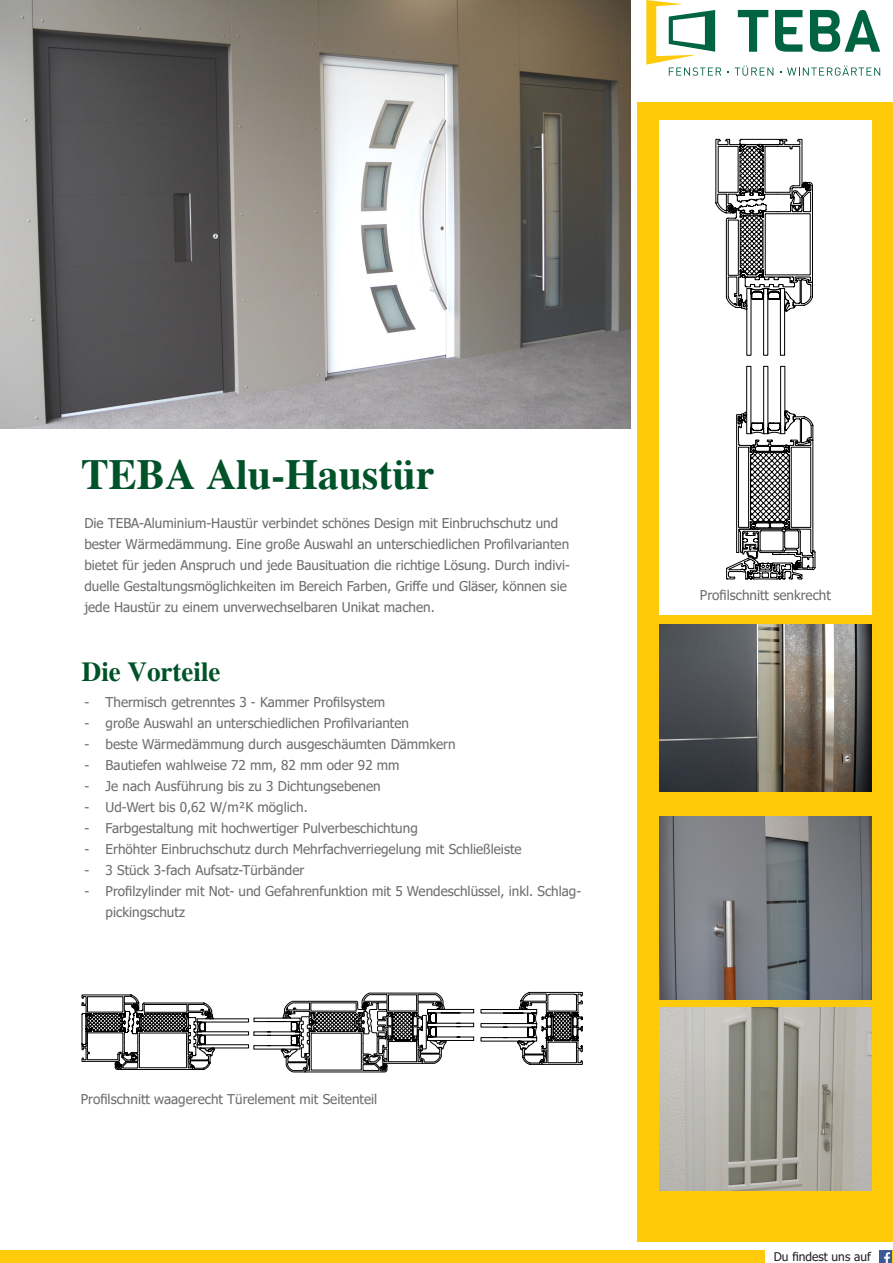
<style>
.page{position:relative;width:893px;height:1263px;background:#fff}
.page>*{position:absolute;margin:0;border:0;box-sizing:border-box;transform-origin:0 0}
.t1{font:700 42px "Times";color:#005228}
.t2{font:700 27px "Times";color:#005228}
.t3{font:13.5px/21px "Tahoma";color:#6c6d70}
.t4{font:12px "Tahoma";color:#231f20}
</style>
<div class="page">
<svg style="left:738px;top:10px;width:30px;height:42px"></svg>
<svg style="left:775px;top:10px;width:27px;height:42px"></svg>
<svg style="left:810px;top:10px;width:70px;height:42px"></svg>
<svg style="left:646px;top:0;width:75px;height:76px"></svg>
<svg style="left:735px;top:66px;width:38px;height:10px"></svg>
<svg style="left:787px;top:66px;width:93px;height:10px"></svg>
<div style="left:638px;top:102px;width:255px;height:1140px;background:#feca0a"></div>
<div style="left:0;top:1250px;width:893px;height:13px;background:#feca0a"></div>
<svg style="left:879px;top:1250px;width:13px;height:13px"></svg>
<div style="left:765px;top:1250px;width:114px;height:13px;background:#fff"></div>
<img style="left:0;top:0;width:631px;height:428px">
<div style="left:659px;top:120px;width:213px;height:495px;background:#fff"></div>
<svg style="left:715px;top:139px;width:100px;height:440px"></svg>
<svg style="left:481px;top:992px;width:102px;height:73px"></svg>
<svg style="left:82px;top:993px;width:392px;height:80px"></svg>
<img style="left:659px;top:625px;width:213px;height:166px">
<img style="left:659px;top:1008px;width:213px;height:183px">
<img style="left:659px;top:816px;width:213px;height:183px">
<h1 class="t1" style="left:81px;top:449px;width:355px">TEBA Alu-Haustür</h1>
<p class="t3" style="left:84px;top:514px;width:487px">Die TEBA-Aluminium-Haustür verbindet schönes Design mit Einbruchschutz und bester Wärmedämmung. Eine große Auswahl an unterschiedlichen Profilvarianten bietet für jeden Anspruch und jede Bausituation die richtige Lösung. Durch indivi&shy;duelle Gestaltungsmöglichkeiten im Bereich Farben, Griffe und Gläser, können sie jede Haustür zu einem unverwechselbaren Unikat machen.</p>
<h2 class="t2" style="left:82px;top:655px;width:140px">Die Vorteile</h2>
<p class="t3" style="left:84px;top:693px;width:302px">- Thermisch getrenntes 3 - Kammer Profilsystem</p>
<p class="t3" style="left:84px;top:714px;width:326px">- große Auswahl an unterschiedlichen Profilvarianten</p>
<p class="t3" style="left:84px;top:735px;width:373px">- beste Wärmedämmung durch ausgeschäumten Dämmkern</p>
<p class="t3" style="left:84px;top:756px;width:317px">- Bautiefen wahlweise 72 mm, 82 mm oder 92 mm</p>
<p class="t3" style="left:84px;top:777px;width:298px">- Je nach Ausführung bis zu 3 Dichtungsebenen</p>
<p class="t3" style="left:84px;top:798px;width:225px">- Ud-Wert bis 0,62 W/m²K möglich.</p>
<p class="t3" style="left:84px;top:819px;width:335px">- Farbgestaltung mit hochwertiger Pulverbeschichtung</p>
<p class="t3" style="left:84px;top:840px;width:439px">- Erhöhter Einbruchschutz durch Mehrfachverriegelung mit Schließleiste</p>
<p class="t3" style="left:84px;top:861px;width:222px">- 3 Stück 3-fach Aufsatz-Türbänder</p>
<p class="t3" style="left:106px;top:882px;width:477px;text-indent:-21px">- Profilzylinder mit Not- und Gefahrenfunktion mit 5 Wendeschlüssel, inkl. Schlag&shy;pickingschutz</p>
<p class="t3" style="left:81px;top:1089px;width:298px">Profilschnitt waagerecht Türelement mit Seitenteil</p>
<p class="t3" style="left:700px;top:585px;width:133px">Profilschnitt senkrecht</p>
<p class="t4" style="left:774px;top:1249px;width:99px">Du findest uns auf</p>
</div>
